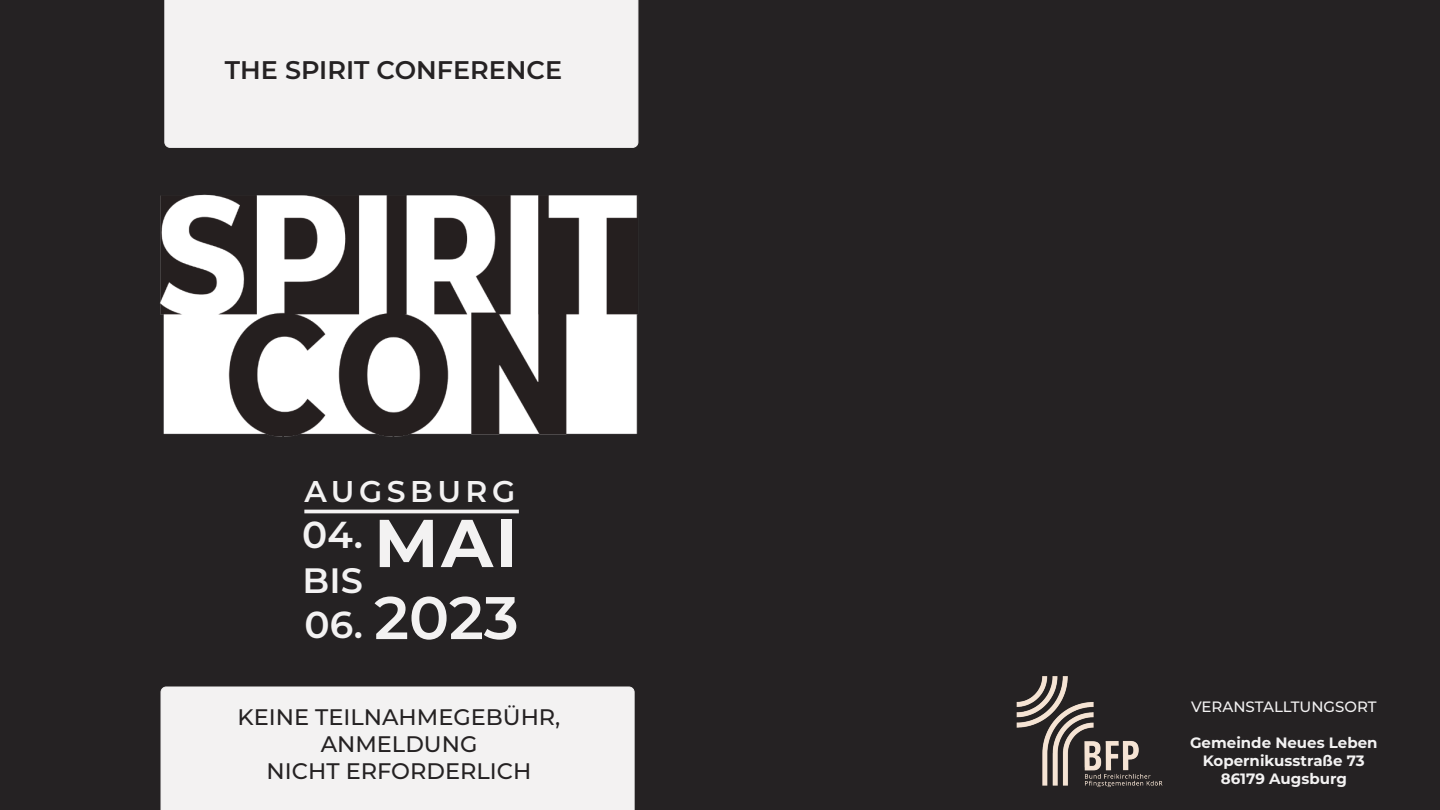
<style>
.page{position:relative;width:1440px;height:810px;background:#252223}
.page>*{position:absolute;margin:0;border:0;box-sizing:border-box;transform-origin:0 0}
.t1{font:700 67.5px "Montserrat";color:#f3f2f2}
.t2{font:600 60px "Montserrat";color:#f3f2f2}
.t3{font:600 37.5px "Montserrat";color:#f3f2f2}
.t4{font:600 35.25px "Montserrat";color:#f3f2f2}
.t5{font:600 30px "Montserrat";letter-spacing:.15em;color:#f3f2f2}
.t6{font:600 25.5px "Montserrat";color:#252223}
.t7{font:500 22.5px/27px "Montserrat";color:#252223;text-align:center}
.t8{font:700 15px "Montserrat";color:#f3f2f2}
.t9{font:500 15px "Montserrat";color:#f3f2f2}
</style>
<div class="page">
<img style="left:1016px;top:676px;width:147px;height:112px">
<div style="left:161px;top:687px;width:473px;height:123px;background:#f3f2f2"></div>
<div style="left:164px;top:0;width:474px;height:148px;background:#f3f2f2"></div>
<div style="left:211px;top:702px;width:377px;height:108px;background:#f3f2f2"></div>
<hr style="left:304px;top:510px;width:215px;height:3px;background:#f3f2f2">
<img style="left:160px;top:194px;width:478px;height:243px">
<p class="t6" style="left:225px;top:52px;width:339px">THE SPIRIT CONFERENCE</p>
<p class="t5" style="left:304px;top:470px;width:212px">AUGSBURG</p>
<p class="t3" style="left:302px;top:508px;width:62px">04.</p>
<p class="t4" style="left:303px;top:555px;width:62px">BIS</p>
<p class="t3" style="left:305px;top:598px;width:60px">06.</p>
<p class="t1" style="left:374px;top:494px;width:145px">MAI</p>
<p class="t2" style="left:374px;top:575px;width:146px">2023</p>
<p class="t7" style="left:238px;top:702px;width:324px">KEINE TEILNAHMEGEBÜHR,<br>ANMELDUNG<br>NICHT ERFORDERLICH</p>
<p class="t9" style="left:1191px;top:696px;width:187px">VERANSTALLTUNGSORT</p>
<p class="t8" style="left:1190px;top:732px;width:189px">Gemeinde Neues Leben</p>
<p class="t8" style="left:1203px;top:750px;width:163px">Kopernikusstraße 73</p>
<p class="t8" style="left:1221px;top:768px;width:128px">86179 Augsburg</p>
</div>
